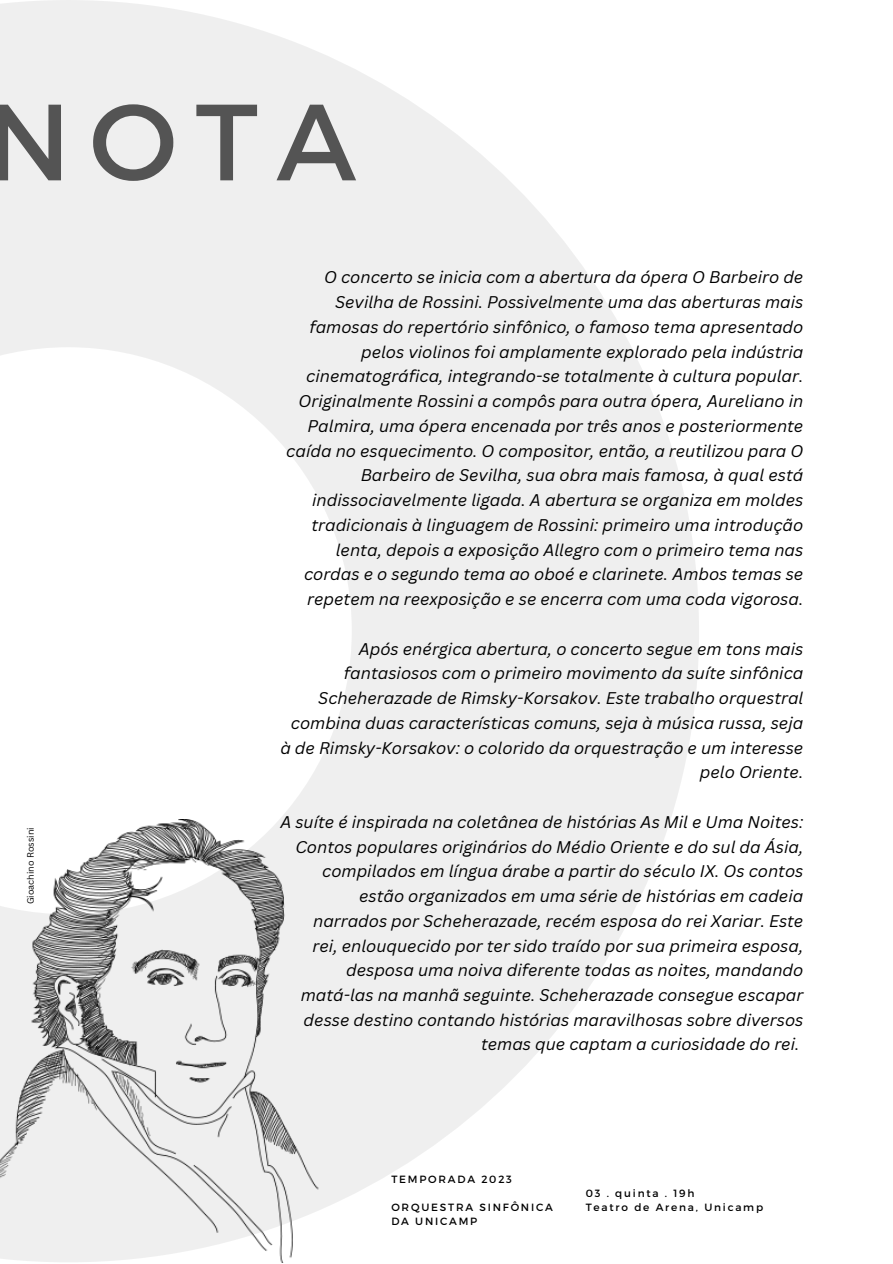
<style>
.page{position:relative;width:893px;height:1264px;background:#fff}
.page>*{position:absolute;margin:0;border:0;box-sizing:border-box;transform-origin:0 0}
.t1{font:108.15px "Montserrat";color:#545454}
.t2{font:italic 16.5px/24.8px "Canva Sans";color:#000;text-align:right}
.t3{font:10.5px "Montserrat";letter-spacing:.17em;color:#000}
.t4{font:9px "Canva Sans";color:#000}
</style>
<div class="page">
<div style="left:0;top:0;width:700px;height:1262px;background:linear-gradient(to right,#f7f7f7,#f5f5f5)"></div>
<img style="left:0;top:819px;width:353px;height:443px">
<p class="t1" style="left:-15px;top:71px;width:372px">NOTA</p>
<p class="t4" style="left:24px;top:904px;width:78px;rotate:-90deg">Gioachino Rossini</p>
<p class="t2" style="left:286px;top:265px;width:518px">O concerto se inicia com a abertura da ópera O Barbeiro de Sevilha de Rossini. Possivelmente uma das aberturas mais famosas do repertório sinfônico, o famoso tema apresentado pelos violinos foi amplamente explorado pela indústria cinematográfica, integrando-se totalmente à cultura popular.<br>Originalmente Rossini a compôs para outra ópera, Aureliano in Palmira, uma ópera encenada por três anos e posteriormente caída no esquecimento. O compositor, então, a reutilizou para O Barbeiro de Sevilha, sua obra mais famosa, à qual está indissociavelmente ligada. A abertura se organiza em moldes tradicionais à linguagem de Rossini: primeiro uma introdução lenta, depois a exposição Allegro com o primeiro tema nas cordas e o segundo tema ao oboé e clarinete. Ambos temas se repetem na reexposição e se encerra com uma coda vigorosa.</p>
<p class="t2" style="left:280px;top:636px;width:524px">Após enérgica abertura, o concerto segue em tons mais fantasiosos com o primeiro movimento da suíte sinfônica Scheherazade de Rimsky-Korsakov. Este trabalho orquestral combina duas características comuns, seja à música russa, seja à de Rimsky-Korsakov: o colorido da orquestração e um interesse pelo Oriente.</p>
<p class="t2" style="left:280px;top:809px;width:524px">A suíte é inspirada na coletânea de histórias As Mil e Uma Noites:<br>Contos populares originários do Médio Oriente e do sul da Ásia, compilados em língua árabe a partir do século IX. Os contos estão organizados em uma série de histórias em cadeia</p>
<p class="t2" style="left:313px;top:908px;width:491px">narrados por Scheherazade, recém esposa do rei Xariar. Este</p>
<p class="t2" style="left:312px;top:932px;width:492px">rei, enlouquecido por ter sido traído por sua primeira esposa, desposa uma noiva diferente todas as noites, mandando</p>
<p class="t2" style="left:301px;top:982px;width:504px">matá-las na manhã seguinte. Scheherazade consegue escapar desse destino contando histórias maravilhosas sobre diversos temas que captam a curiosidade do rei.</p>
<p class="t3" style="left:391px;top:1171px;width:122px">TEMPORADA 2023</p>
<p class="t3" style="left:391px;top:1199px;width:163px">ORQUESTRA SINFÔNICA</p>
<p class="t3" style="left:391px;top:1213px;width:87px">DA UNICAMP</p>
<p class="t3" style="left:585px;top:1185px;width:110px">03 . quinta . 19h</p>
<p class="t3" style="left:585px;top:1199px;width:179px">Teatro de Arena, Unicamp</p>
</div>
